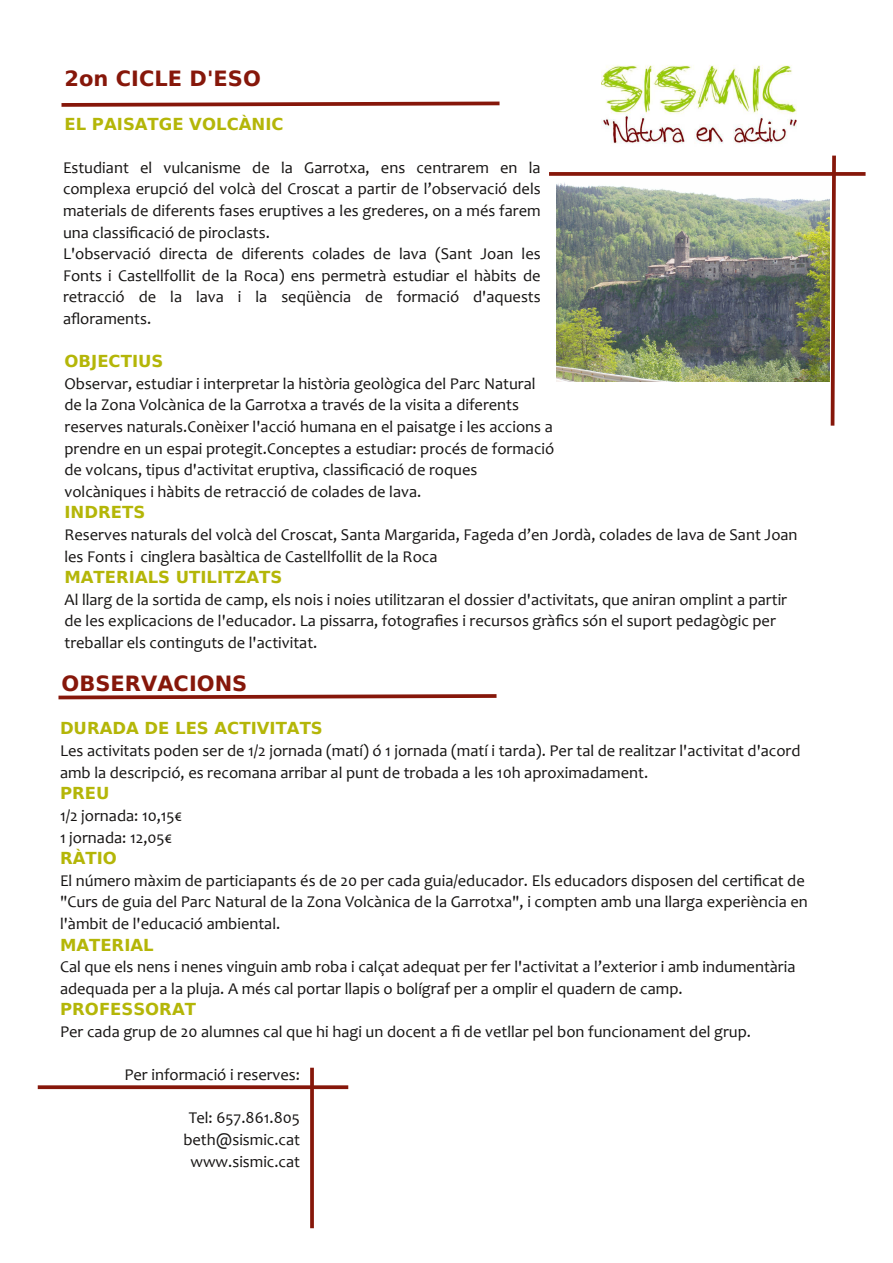
<style>
.page{position:relative;width:893px;height:1263px;background:#fff}
.page>*{position:absolute;margin:0;border:0;box-sizing:border-box;transform-origin:0 0}
.t1{font:700 21px "Bitstream Vera Sans";color:#86170a}
.t2{font:16.5px/21.6px "Candara";color:#161413}
.t3{font:700 16.5px "Bitstream Vera Sans";color:#b4b608}
</style>
<div class="page">
<img style="left:602px;top:65px;width:194px;height:79px">
<svg style="left:61px;top:101px;width:439px;height:6px"></svg>
<svg style="left:549px;top:172px;width:317px;height:4px"></svg>
<svg style="left:829px;top:155px;width:9px;height:271px"></svg>
<svg style="left:38px;top:1085px;width:310px;height:4px"></svg>
<svg style="left:310px;top:1068px;width:4px;height:160px"></svg>
<svg style="left:58px;top:694px;width:439px;height:6px"></svg>
<img style="left:556px;top:176px;width:274px;height:205px">
<p class="t1" style="left:64px;top:67px;width:198px">2on CICLE D'ESO</p>
<p class="t3" style="left:65px;top:114px;width:221px">EL PAISATGE VOLCÀNIC</p>
<p class="t2" style="left:63px;top:158px;width:479px">Estudiant el vulcanisme de la Garrotxa, ens centrarem en la complexa erupció del volcà del Croscat a partir de l’observació dels materials de diferents fases eruptives a les grederes, on a més farem una classificació de piroclasts.<br>L'observació directa de diferents colades de lava (Sant Joan les Fonts i Castellfollit de la Roca) ens permetrà estudiar el hàbits de retracció de la lava i la seqüència de formació d'aquests afloraments.</p>
<p class="t3" style="left:65px;top:352px;width:100px">OBJECTIUS</p>
<p class="t2" style="left:65px;top:374px;width:491px">Observar, estudiar i interpretar la història geològica del Parc Natural de la Zona Volcànica de la Garrotxa a través de la visita a diferents reserves naturals.Conèixer l'acció humana en el paisatge i les accions a prendre en un espai protegit.Conceptes a estudiar: procés de formació de volcans, tipus d'activitat eruptiva, classificació de roques volcàniques i hàbits de retracció de colades de lava.</p>
<p class="t3" style="left:65px;top:503px;width:82px">INDRETS</p>
<p class="t2" style="left:65px;top:525px;width:734px">Reserves naturals del volcà del Croscat, Santa Margarida, Fageda d’en Jordà, colades de lava de Sant Joan les Fonts i cinglera basàltica de Castellfollit de la Roca</p>
<p class="t3" style="left:65px;top:568px;width:219px">MATERIALS UTILITZATS</p>
<p class="t2" style="left:65px;top:590px;width:724px">Al llarg de la sortida de camp, els nois i noies utilitzaran el dossier d'activitats, que aniran omplint a partir de les explicacions de l'educador. La pissarra, fotografies i recursos gràfics són el suport pedagògic per treballar els continguts de l'activitat.</p>
<p class="t1" style="left:62px;top:672px;width:187px">OBSERVACIONS</p>
<p class="t3" style="left:60px;top:719px;width:264px">DURADA DE LES ACTIVITATS</p>
<p class="t2" style="left:60px;top:741px;width:742px">Les activitats poden ser de 1/2 jornada (matí) ó 1 jornada (matí i tarda). Per tal de realitzar l'activitat d'acord amb la descripció, es recomana arribar al punt de trobada a les 10h aproximadament.</p>
<p class="t3" style="left:60px;top:784px;width:51px">PREU</p>
<p class="t2" style="left:60px;top:806px;width:124px">1/2 jornada: 10,15€<br>1 jornada: 12,05€</p>
<p class="t3" style="left:60px;top:849px;width:58px">RÀTIO</p>
<p class="t2" style="left:60px;top:871px;width:749px">El número màxim de particiapants és de 20 per cada guia/educador. Els educadors disposen del certificat de "Curs de guia del Parc Natural de la Zona Volcànica de la Garrotxa", i compten amb una llarga experiència en l'àmbit de l'educació ambiental.</p>
<p class="t3" style="left:60px;top:935px;width:95px">MATERIAL</p>
<p class="t2" style="left:60px;top:957px;width:737px">Cal que els nens i nenes vinguin amb roba i calçat adequat per fer l'activitat a l’exterior i amb indumentària adequada per a la pluja. A més cal portar llapis o bolígraf per a omplir el quadern de camp.</p>
<p class="t3" style="left:60px;top:1000px;width:138px">PROFESSORAT</p>
<p class="t2" style="left:60px;top:1022px;width:692px">Per cada grup de 20 alumnes cal que hi hagi un docent a fi de vetllar pel bon funcionament del grup.</p>
<p class="t2" style="left:124px;top:1065px;width:177px">Per informació i reserves:</p>
<p class="t2" style="left:183px;top:1109px;width:118px;text-align:center">Tel: 657.861.805 beth@sismic.cat www.sismic.cat</p>
</div>
